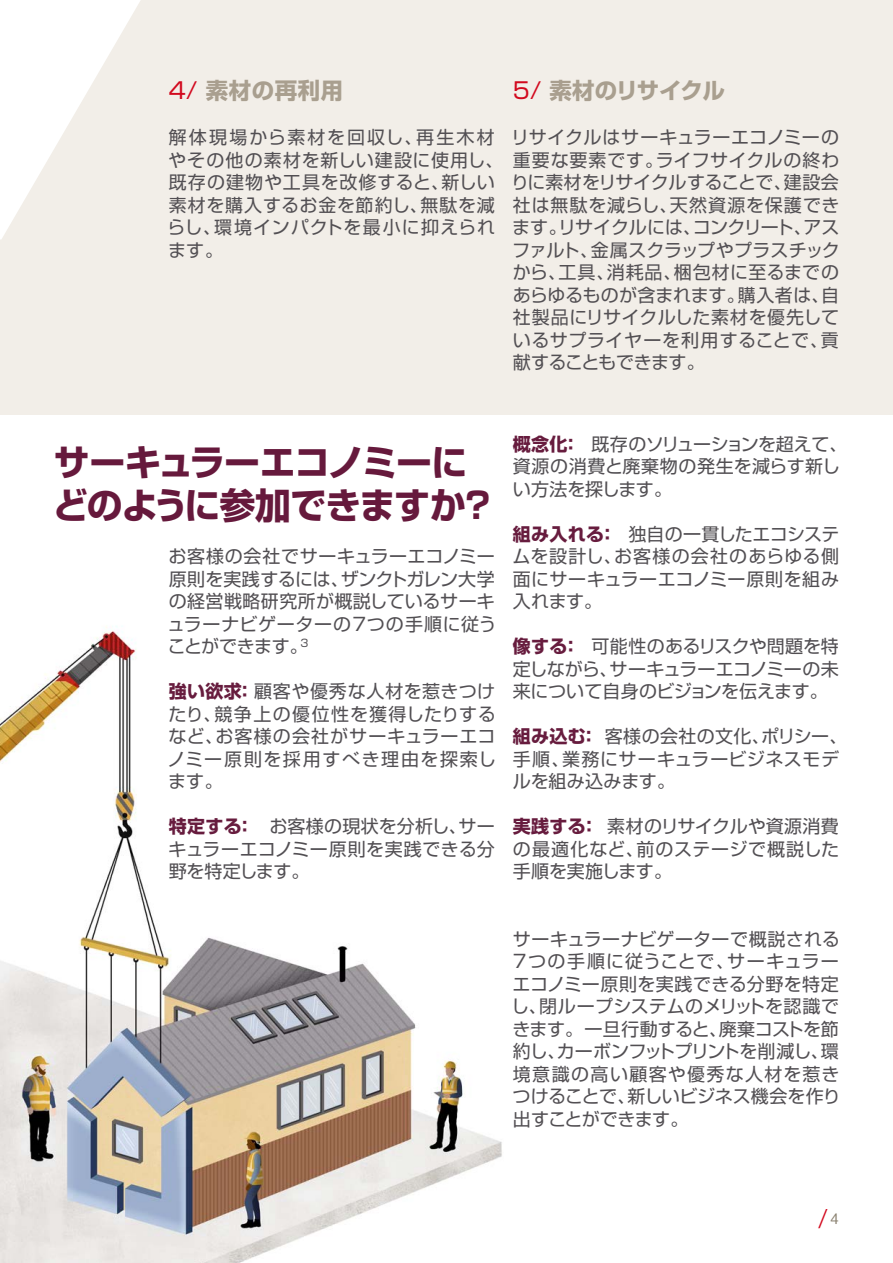
<style>
.page{position:relative;width:893px;height:1263px;background:#fff}
.page>*{position:absolute;margin:0;border:0;box-sizing:border-box;transform-origin:0 0}
.t1{font:700 36px/43.2px "Shin Go Pro";letter-spacing:-.04em;color:#66193c}
.t2{font:700 22.5px "Shin Go Pro";letter-spacing:-.02em;color:#a99f8f}
.t3{font:700 22.5px "Shin Go Pro";letter-spacing:.01em;color:#a99f8f}
.t4{font:21px "Hilti";color:#d2091e}
.t5{font:18px/22.5px "Shin Go Pro";letter-spacing:.02em;color:#524f53;text-align:justify}
.t6{font:18px/22.5px "Shin Go Pro";letter-spacing:.06em;color:#524f53}
.t7{font:18px/22.5px "Shin Go Pro";letter-spacing:-.01em;color:#524f53}
.s1{font-weight:400;color:#d2091e}
.s2{font-weight:700;color:#671c3e}
.s3{font-size:15px;color:#887f6e}
</style>
<div class="page">
<div style="left:0;top:0;width:893px;height:414px;background:#f2eee8"></div>
<svg style="left:0;top:0;width:141px;height:239px"></svg>
<img style="left:0;top:626px;width:502px;height:637px">
<p class="t3" style="left:169px;top:73px;width:176px"><span class="s1">4/</span> 素材の再利用</p>
<p class="t6" style="left:167px;top:124px;width:338px">解体現場から素材を回収し、再生木材やその他の素材を新しい建設に使用し、既存の建物や工具を改修すると、新しい素材を購入するお金を節約し、無駄を減らし、環境インパクトを最小に抑えられます。</p>
<p class="t2" style="left:513px;top:73px;width:214px"><span class="s1">5/</span> 素材のリサイクル</p>
<p class="t5" style="left:511px;top:124px;width:330px">リサイクルはサーキュラーエコノミーの重要な要素です。ライフサイクルの終わりに素材をリサイクルすることで、建設会社は無駄を減らし、天然資源を保護できます。リサイクルには、コンクリート、アスファルト、金属スクラップやプラスチックから、工具、消耗品、梱包材に至るまでのあらゆるものが含まれます。購入者は、自社製品にリサイクルした素材を優先しているサプライヤーを利用することで、貢献することもできます。</p>
<h1 class="t1" style="left:53px;top:436px;width:445px">サーキュラーエコノミーにどのように参加できますか？</h1>
<p class="t7" style="left:513px;top:430px;width:336px"><span class="s2">概念化：</span> 既存のソリューションを超えて、資源の消費と廃棄物の発生を減らす新しい方法を探します。</p>
<p class="t5" style="left:512px;top:520px;width:329px"><span class="s2">組み入れる：</span> 独自の一貫したエコシステムを設計し、お客様の会社のあらゆる側面にサーキュラーエコノミー原則を組み入れます。</p>
<p class="t5" style="left:513px;top:633px;width:328px"><span class="s2">像する：</span> 可能性のあるリスクや問題を特定しながら、サーキュラーエコノミーの未来について自身のビジョンを伝えます。</p>
<p class="t5" style="left:513px;top:723px;width:336px;text-align:left"><span class="s2">組み込む：</span> 客様の会社の文化、ポリシー、手順、業務にサーキュラービジネスモデルを組み込みます。</p>
<p class="t5" style="left:513px;top:813px;width:328px"><span class="s2">実践する：</span> 素材のリサイクルや資源消費の最適化など、前のステージで概説した手順を実施します。</p>
<p class="t5" style="left:167px;top:543px;width:331px">お客様の会社でサーキュラーエコノミー原則を実践するには、ザンクトガレン大学の経営戦略研究所が概説しているサーキュラーナビゲーターの7つの手順に従うことができます。<sup>3</sup></p>
<p class="t5" style="left:168px;top:678px;width:330px"><span class="s2">強い欲求：</span> 顧客や優秀な人材を惹きつけたり、競争上の優位性を獲得したりするなど、お客様の会社がサーキュラーエコノミー原則を採用すべき理由を探索します。</p>
<p class="t5" style="left:169px;top:813px;width:328px"><span class="s2">特定する：</span> お客様の現状を分析し、サーキュラーエコノミー原則を実践できる分野を特定します。</p>
<p class="t5" style="left:511px;top:925px;width:331px">サーキュラーナビゲーターで概説される7つの手順に従うことで、サーキュラーエコノミー原則を実践できる分野を特定し、閉ループシステムのメリットを認識できます。 一旦行動すると、廃棄コストを節約し、カーボンフットプリントを削減し、環境意識の高い顧客や優秀な人材を惹きつけることで、新しいビジネス機会を作り出すことができます。</p>
<p class="t4" style="left:819px;top:1204px;width:21px">/ <span class="s3">4</span></p>
</div>
